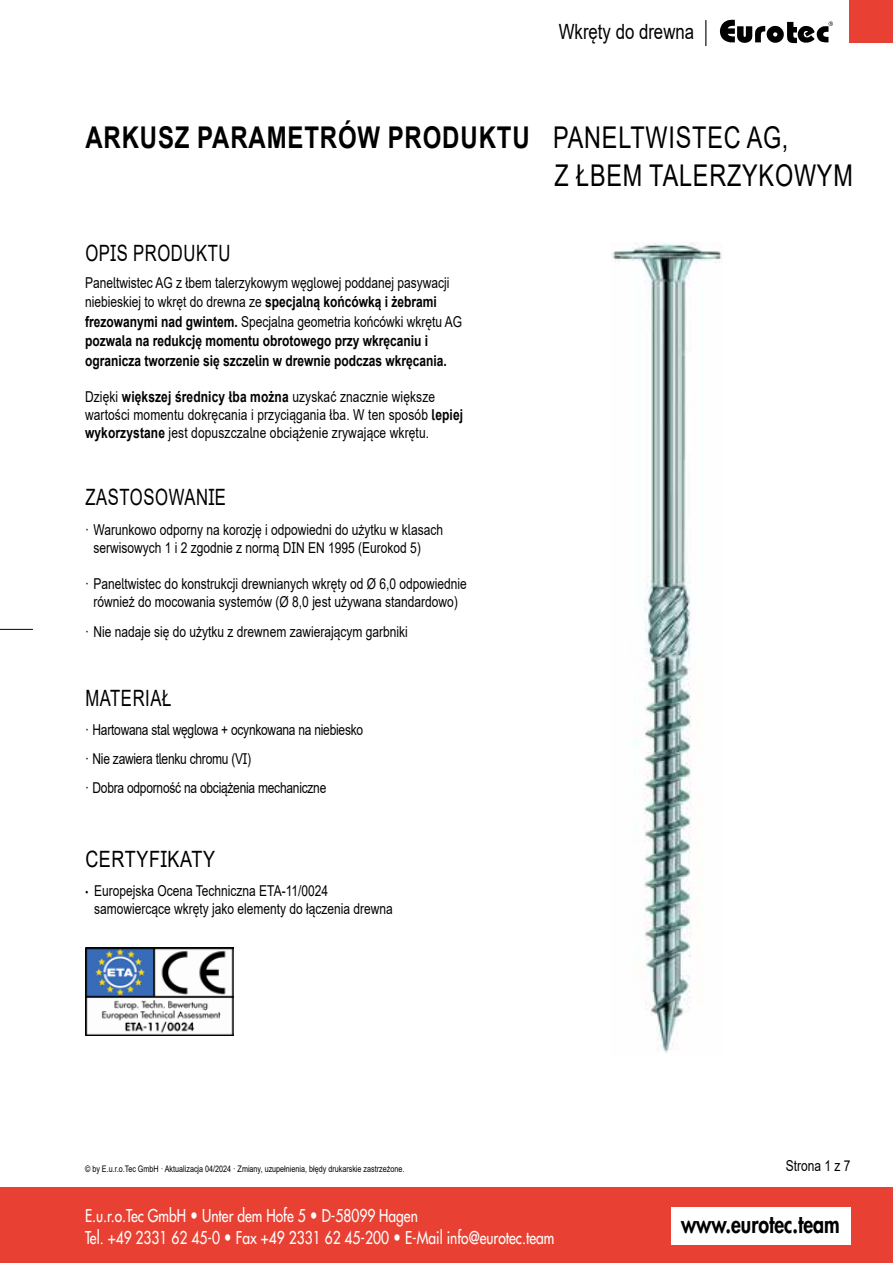
<style>
.page{position:relative;width:893px;height:1263px;background:#fff}
.page>*{position:absolute;margin:0;border:0;box-sizing:border-box;transform-origin:0 0}
.t1{font:30px/37.5px "Arial";letter-spacing:.035em;color:#000;scale:.78 1}
.t2{font:800 24.3px "Futura Std";color:#000;scale:.8 1}
.t3{font:22.5px "Arial";letter-spacing:.035em;color:#000;scale:.74 1}
.t4{font:22.5px "Arial";letter-spacing:.035em;color:#000;scale:.8 1}
.t5{font:21px "Arial";color:#000;scale:.8 1}
.t6{font:500 17.25px/22.5px "Futura Std";color:#fff;scale:.8 1}
.t7{font:15px/18px "Arial";color:#000;scale:.8 1}
.t8{font:700 15px/19.5px "Arial";color:#000;scale:.8 1}
.t9{font:15px/29.1px "Arial";letter-spacing:-.02em;color:#000;scale:.8 1}
.t10{font:9px "Arial";color:#000;scale:.8 1}
.s1{font-weight:700}
.s2{font-weight:400}
.s3{font-family:"Futura Std";font-weight:800}
.s4{font-weight:800}
</style>
<div class="page">
<div style="left:0;top:1187px;width:893px;height:76px;background:#e84133"></div>
<div style="left:671px;top:1208px;width:179px;height:37px;background:#fff"></div>
<div style="left:849px;top:0;width:44px;height:43px;background:#e84133"></div>
<svg style="left:720px;top:20px;width:113px;height:24px"></svg>
<svg style="left:705px;top:20px;width:1px;height:26px"></svg>
<img style="left:611px;top:243px;width:112px;height:810px">
<img style="left:85px;top:947px;width:149px;height:88px">
<hr style="left:0;top:629px;width:33px;height:1px;background:#000">
<h3 class="t5" style="left:559px;top:17px;width:171px">Wkręty do drewna</h3>
<h1 class="t1" style="left:555px;top:119px;width:384px;text-indent:-469px"><span class="s1">ARKUSZ PARAMETRÓW PRODUKTU</span> PANELTWISTEC AG,<br>Z ŁBEM TALERZYKOWYM</h1>
<h3 class="t3" style="left:85px;top:237px;width:198px">OPIS PRODUKTU</h3>
<p class="t8" style="left:85px;top:273px;width:473px"><span class="s2">Paneltwistec AG z łbem talerzykowym węglowej poddanej pasywacji niebieskiej to wkręt do drewna ze</span> specjalną końcówką i żebrami frezowanymi nad gwintem. <span class="s2">Specjalna geometria końcówki wkrętu AG </span>pozwala na redukcję momentu obrotowego przy wkręcaniu i ogranicza tworzenie się szczelin w drewnie podczas wkręcania.</p>
<p class="t7" style="left:85px;top:388px;width:474px">Dzięki <span class="s1">większej średnicy łba można</span> uzyskać znacznie większe wartości momentu dokręcania i przyciągania łba. W ten sposób <span class="s1">lepiej wykorzystane</span> jest dopuszczalne obciążenie zrywające wkrętu.</p>
<h3 class="t3" style="left:85px;top:482px;width:192px">ZASTOSOWANIE</h3>
<p class="t7" style="left:94px;top:521px;width:438px;text-indent:-9px">· Warunkowo odporny na korozję i odpowiedni do użytku w klasach serwisowych 1 i 2 zgodnie z normą DIN EN 1995 (Eurokod 5)</p>
<p class="t7" style="left:85px;top:575px;width:479px;text-align:center">· Paneltwistec do konstrukcji drewnianych wkręty od Ø 6,0 odpowiednie również do mocowania systemów (Ø 8,0 jest używana standardowo)</p>
<p class="t7" style="left:85px;top:623px;width:405px">· Nie nadaje się do użytku z drewnem zawierającym garbniki</p>
<h3 class="t3" style="left:85px;top:683px;width:118px">MATERIAŁ</h3>
<p class="t9" style="left:85px;top:715px;width:349px">· Hartowana stal węglowa + ocynkowana na niebiesko · Nie zawiera tlenku chromu (VI)<br>· Dobra odporność na obciążenia mechaniczne</p>
<h3 class="t4" style="left:85px;top:843px;width:164px">CERTYFIKATY</h3>
<p class="t7" style="left:94px;top:881px;width:375px;text-indent:-9px"><span class="s3">·</span> Europejska Ocena Techniczna ETA-11/0024 samowiercące wkręty jako elementy do łączenia drewna</p>
<p class="t10" style="left:85px;top:1162px;width:401px">© by E.u.r.o.Tec GmbH · Aktualizacja 04/2024 · Zmiany, uzupełnienia, błędy drukarskie zastrzeżone.</p>
<p class="t6" style="left:85px;top:1204px;width:588px">E.u.r.o.Tec GmbH <span class="s4">•</span> Unter dem Hofe 5 <span class="s4">•</span> D-58099 Hagen<br>Tel. +49 2331 62 45-0 <span class="s4">•</span> Fax +49 2331 62 45-200 <span class="s4">•</span> E-Mail info@eurotec.team</p>
<p class="t7" style="left:786px;top:1156px;width:82px">Strona 1 z 7</p>
<h2 class="t2" style="left:681px;top:1208px;width:200px">www.eurotec.team</h2>
</div>
